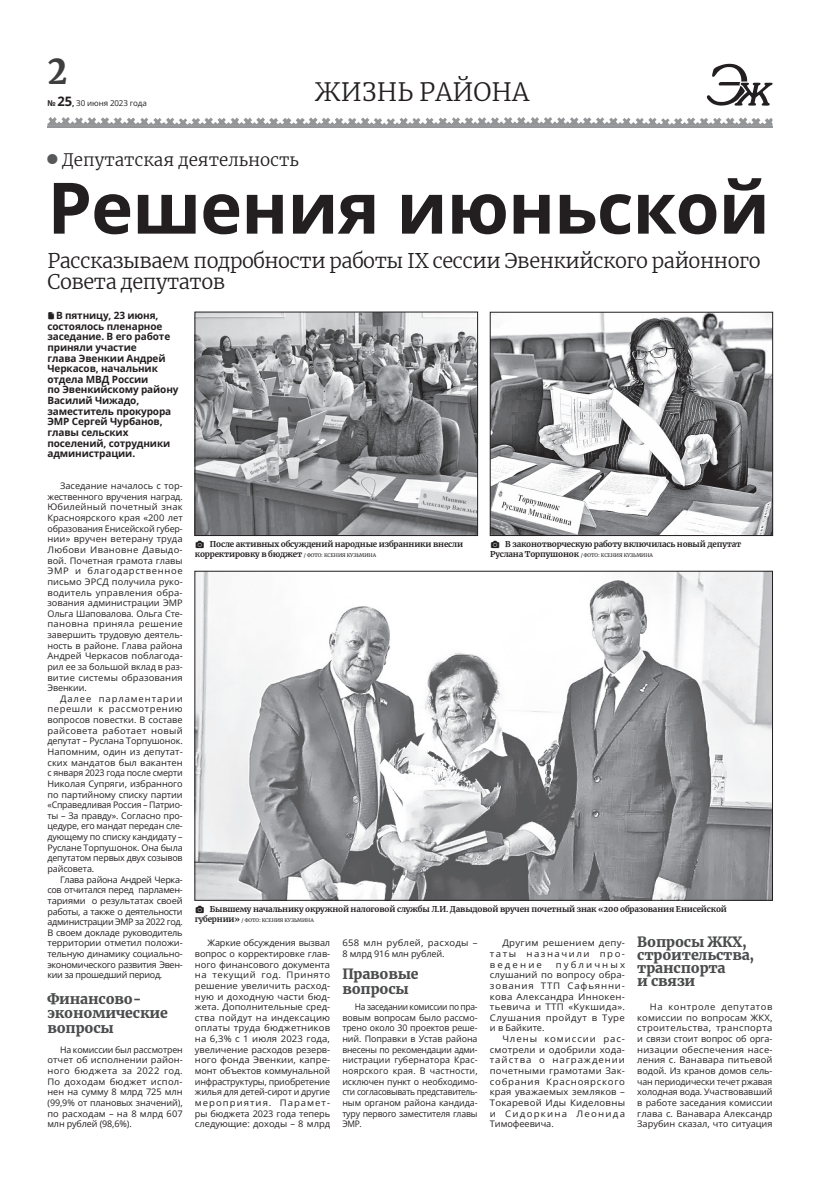
<style>
.page{position:relative;width:820px;height:1191px;background:#fff}
.page>*{position:absolute;margin:0;border:0;box-sizing:border-box;transform-origin:0 0}
.t1{font:700 71px "Open Sans";letter-spacing:-.015em;color:#231f20}
.t2{font:900 34px "Merriweather";color:#3e3e3f;scale:.95 1}
.t3{font:300 25px "Merriweather";color:#231f20}
.t4{font:300 20px/21.3px "Merriweather";letter-spacing:-.02em;color:#231f20}
.t5{font:300 17px "Merriweather";color:#231f20}
.t6{font:900 14px/14.6px "Merriweather";letter-spacing:-.01em;color:#4b4c4d}
.t7{font:700 10px/10.6px "Open Sans";letter-spacing:-.015em;color:#231f20}
.t8{font:9px/10.6px "Open Sans";color:#231f20;text-align:justify}
.t9{font:9px/10.6px "Open Sans";color:#231f20;text-align:justify;scale:1.05 1}
.t10{font:9px/10.6px "Open Sans";color:#231f20;text-align:justify;scale:1.07 1}
.t11{font:9px/10.6px "Open Sans";color:#231f20;text-align:justify;scale:.94 1}
.t12{font:9px/10.6px "Open Sans";letter-spacing:.025em;color:#231f20;scale:1.06 1}
.t13{font:700 8px/10.6px "Merriweather";letter-spacing:-.02em;color:#231f20}
.t14{font:8px "Open Sans";letter-spacing:-.015em;color:#231f20}
.t15{font:5px "Merriweather";letter-spacing:-.01em;color:#231f20}
.s1{font-weight:700}
.s2{font-weight:700;font-size:13px}
.s3{font-weight:400;font-size:5px}
.s4{font-weight:700;font-size:8px}
</style>
<div class="page">
<svg style="left:47px;top:117px;width:725px;height:9px"></svg>
<hr style="left:47px;top:127px;width:725px;height:1px;background:#939598">
<svg style="left:706px;top:64px;width:66px;height:42px"></svg>
<img style="left:197px;top:314px;width:278px;height:219px">
<img style="left:197px;top:573px;width:573px;height:325px">
<img style="left:492px;top:314px;width:278px;height:219px">
<div style="left:490px;top:312px;width:282px;height:223px;border:1px solid #231f20"></div>
<h2 class="t2" style="left:47px;top:48px;width:22px">2</h2>
<p class="t14" style="left:47px;top:98px;width:101px"><span class="s1">№</span> <span class="s2">25</span><span class="s1">,</span> 30 июня 2023 года</p>
<h3 class="t3" style="left:315px;top:74px;width:216px">ЖИЗНЬ РАЙОНА</h3>
<h3 class="t5" style="left:62px;top:148px;width:238px">Депутатская деятельность</h3>
<h1 class="t1" style="left:47px;top:159px;width:723px">Решения июньской</h1>
<h3 class="t4" style="left:47px;top:249px;width:714px">Рассказываем подробности работы IX сессии Эвенкийского районного<br>Совета депутатов</h3>
<p class="t7" style="left:47px;top:310px;width:132px;text-indent:9px">В пятницу, 23 июня, состоялось пленарное заседание. В его работе приняли участие<br>глава Эвенкии Андрей<br>Черкасов, начальник отдела МВД России<br>по Эвенкийскому району<br>Василий Чижадо, заместитель прокурора<br>ЭМР Сергей Чурбанов, главы сельских поселений, сотрудники администрации.</p>
<p class="t8" style="left:47px;top:480px;width:137px;text-indent:13px">Заседание началось с тор&shy;жественного вручения наград.<br>Юбилейный почетный знак Красноярского края «200 лет образования Енисейской губер&shy;нии» вручен ветерану труда Любови Ивановне Давыдо&shy;вой. Почетная грамота главы ЭМР и благодарственное письмо ЭРСД получила руко&shy;водитель управления обра&shy;зования администрации ЭМР Ольга Шаповалова. Ольга Сте&shy;пановна приняла решение завершить трудовую деятель&shy;ность в районе. Глава района Андрей Черкасов поблагода&shy;рил ее за большой вклад в раз&shy;витие системы образования Эвенкии.</p>
<p class="t9" style="left:47px;top:693px;width:130px;text-indent:13px">Далее парламентарии перешли к рассмотрению вопросов повестки. В составе райсовета работает новый депутат – Руслана Торпушонок.<br>Напомним, один из депутат&shy;ских мандатов был вакантен с января 2023 года после смерти Николая Супряги, избранного по партийному списку партии «Справедливая Россия – Патрио&shy;ты – За правду». Согласно про&shy;цедуре, его мандат передан сле&shy;дующему по списку кандидату – Руслане Торпушонок. Она была депутатом первых двух созывов райсовета.</p>
<p class="t8" style="left:47px;top:873px;width:137px;text-indent:13px">Глава района Андрей Черка&shy;сов отчитался перед парламен&shy;тариями о результатах своей работы, а также о деятельности администрации ЭМР за 2022 год.<br>В своем докладе руководитель территории отметил положи&shy;тельную динамику социально&shy;экономического развития Эвен&shy;кии за прошедший период.</p>
<h3 class="t6" style="left:47px;top:990px;width:122px">Финансово&shy;экономические вопросы</h3>
<p class="t8" style="left:47px;top:1044px;width:137px;text-indent:13px">На комиссии был рассмотрен отчет об исполнении район&shy;ного бюджета за 2022 год.<br>По доходам бюджет испол&shy;нен на сумму 8 млрд 725 млн (99,9% от плановых значений), по расходам – на 8 млрд 607 млн рублей (98,6%).</p>
<p class="t13" style="left:195px;top:538px;width:270px;text-indent:15px">После активных обсуждений народные избранники внесли корректировку в бюджет <span class="s3">/ ФОТО: КСЕНИЯ КУЗЬМИНА</span></p>
<p class="t13" style="left:505px;top:538px;width:237px">В законотворческую работу включилась новый депутат</p>
<p class="t15" style="left:490px;top:552px;width:164px"><span class="s4">Руслана Торпушонок</span> / ФОТО: КСЕНИЯ КУЗЬМИНА</p>
<p class="t13" style="left:210px;top:903px;width:518px">Бывшему начальнику окружной налоговой службы Л.И. Давыдовой вручен почетный знак «200 образования Енисейской</p>
<p class="t15" style="left:195px;top:917px;width:120px"><span class="s4">губернии»</span> / ФОТО: КСЕНИЯ КУЗЬМИНА</p>
<h3 class="t6" style="left:637px;top:934px;width:118px;line-height:13px">Вопросы ЖКХ, строительства, транспорта<br>и связи</h3>
<p class="t9" style="left:637px;top:1001px;width:130px;text-indent:13px">На контроле депутатов комиссии по вопросам ЖКХ, строительства, транспорта и связи стоит вопрос об орга&shy;низации обеспечения насе&shy;ления с. Ванавара питьевой водой. Из кранов домов сель&shy;чан периодически течет ржавая холодная вода. Участвовавший в работе заседания комиссии глава с. Ванавара Александр Зарубин сказал, что ситуация</p>
<p class="t8" style="left:195px;top:937px;width:137px;text-indent:13px">Жаркие обсуждения вызвал вопрос о корректировке глав&shy;ного финансового документа на текущий год. Принято решение увеличить расход&shy;ную и доходную части бюд&shy;жета. Дополнительные сред&shy;ства пойдут на индексацию оплаты труда бюджетников на 6,3% с 1 июля 2023 года, увеличение расходов резерв&shy;ного фонда Эвенкии, капре&shy;монт объектов коммунальной инфраструктуры, приобретение жилья для детей-сирот и другие мероприятия. Парамет&shy;ры бюджета 2023 года теперь следующие: доходы – 8 млрд</p>
<p class="t12" style="left:342px;top:937px;width:129px">658 млн рублей, расходы –<br>8 млрд 916 млн рублей.</p>
<p class="t10" style="left:489px;top:937px;width:128px;text-indent:13px">Другим решением депу&shy;таты назначили про&shy;ведение</p>
<p class="t10" style="left:489px;top:959px;width:128px;text-indent:66px">публичных слушаний по вопросу обра&shy;зования ТТП Сафьянни&shy;кова Александра Иннокен&shy;тьевича и ТТП «Кукшида».<br>Слушания пройдут в Туре и в Байките.</p>
<p class="t10" style="left:489px;top:1033px;width:128px;text-indent:13px">Члены комиссии рас&shy;смотрели и одобрили хода&shy;тайства о награждении почетными грамотами Зак&shy;собрания Красноярского края уважаемых земляков – Токаревой Иды Киделовны и Сидоркина Леонида Тимофеевича.</p>
<h3 class="t6" style="left:342px;top:966px;width:78px">Правовые вопросы</h3>
<p class="t11" style="left:342px;top:1001px;width:145px;text-indent:13px">На заседании комиссии по пра&shy;вовым вопросам было рассмо&shy;трено около 30 проектов реше&shy;ний. Поправки в Устав района внесены по рекомендации адми&shy;нистрации губернатора Крас&shy;ноярского края. В частности, исключен пункт о необходимо&shy;сти согласовывать представитель&shy;ным органом района кандида&shy;туру первого заместителя главы ЭМР.</p>
</div>
